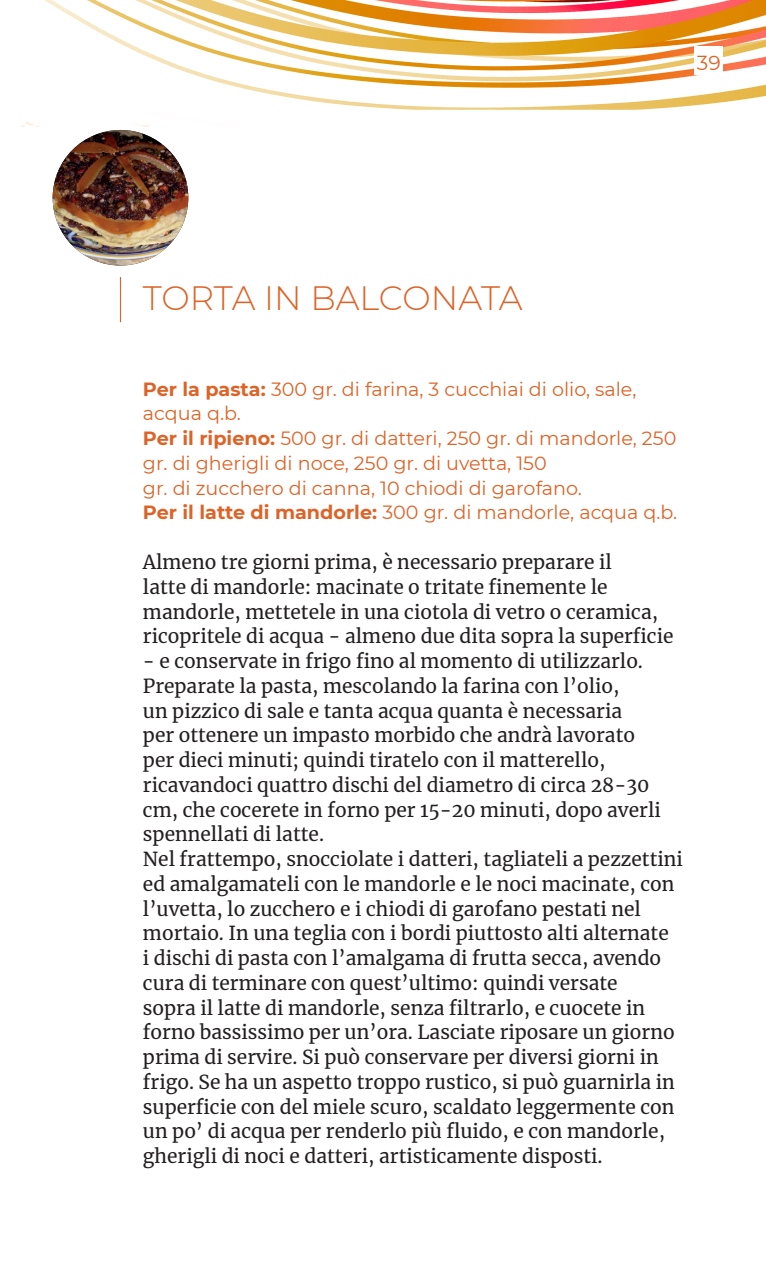
<style>
.page{position:relative;width:766px;height:1276px;background:#fff}
.page>*{position:absolute;margin:0;border:0;box-sizing:border-box;transform-origin:0 0}
.t1{font:300 33.75px "Montserrat";letter-spacing:-.01em;color:#dd6327}
.t2{font:20.25px "Montserrat";color:#dd6327}
.t3{font:19.12px/24.8px "Merriweather";color:#231f20}
.t4{font:19.12px/24.8px "Montserrat";color:#dd6327}
.s1{font-weight:700}
</style>
<div class="page">
<img style="left:21px;top:0;width:744px;height:127px">
<div style="left:694px;top:46px;width:29px;height:29px;background:#fff"></div>
<img style="left:53px;top:130px;width:135px;height:135px;border-radius:68px">
<hr style="left:120px;top:277px;width:1px;height:45px;background:#dd6327">
<p class="t2" style="left:696px;top:49px;width:25px">39</p>
<p class="t1" style="left:143px;top:275px;width:381px">TORTA IN BALCONATA</p>
<p class="t4" style="left:143px;top:376px;width:495px"><span class="s1">Per la pasta:</span> 300 gr. di farina, 3 cucchiai di olio, sale, acqua q.b.</p>
<p class="t4" style="left:143px;top:425px;width:534px"><span class="s1">Per il ripieno:</span> 500 gr. di datteri, 250 gr. di mandorle, 250 gr. di gherigli di noce, 250 gr. di uvetta, 150</p>
<p class="t4" style="left:143px;top:475px;width:440px">gr. di zucchero di canna, 10 chiodi di garofano.</p>
<p class="t4" style="left:143px;top:499px;width:535px"><span class="s1">Per il latte di mandorle:</span> 300 gr. di mandorle, acqua q.b.</p>
<p class="t3" style="left:143px;top:549px;width:532px">Almeno tre giorni prima, è necessario preparare il<br>latte di mandorle: macinate o tritate finemente le mandorle, mettetele in una ciotola di vetro o ceramica, ricopritele di acqua - almeno due dita sopra la superficie</p>
<p class="t3" style="left:143px;top:648px;width:519px">- e conservate in frigo fino al momento di utilizzarlo.<br>Preparate la pasta, mescolando la farina con l’olio,<br>un pizzico di sale e tanta acqua quanta è necessaria<br>per ottenere un impasto morbido che andrà lavorato per dieci minuti; quindi tiratelo con il matterello, ricavandoci quattro dischi del diametro di circa 28-30 cm, che cocerete in forno per 15-20 minuti, dopo averli spennellati di latte.</p>
<p class="t3" style="left:143px;top:846px;width:541px">Nel frattempo, snocciolate i datteri, tagliateli a pezzettini ed amalgamateli con le mandorle e le noci macinate, con l’uvetta, lo zucchero e i chiodi di garofano pestati nel mortaio. In una teglia con i bordi piuttosto alti alternate<br>i dischi di pasta con l’amalgama di frutta secca, avendo cura di terminare con quest’ultimo: quindi versate<br>sopra il latte di mandorle, senza filtrarlo, e cuocete in forno bassissimo per un’ora. Lasciate riposare un giorno prima di servire. Si può conservare per diversi giorni in frigo. Se ha un aspetto troppo rustico, si può guarnirla in superficie con del miele scuro, scaldato leggermente con un po’ di acqua per renderlo più fluido, e con mandorle, gherigli di noci e datteri, artisticamente disposti.</p>
</div>
